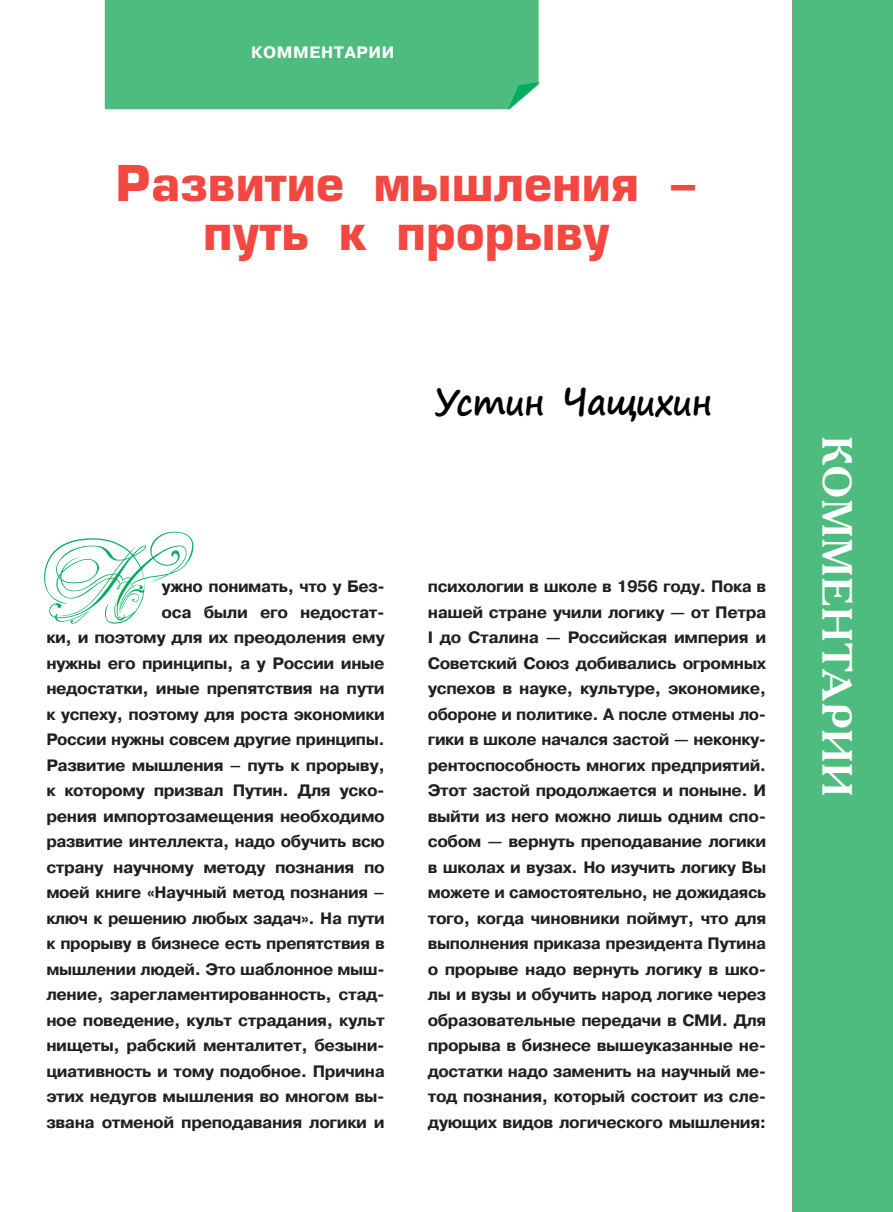
<style>
.page{position:relative;width:893px;height:1212px;background:#fff}
.page>*{position:absolute;margin:0;border:0;box-sizing:border-box;transform-origin:0 0}
.t1{font:500 90px "Venski Sad Two";color:#00ad5d}
.t2{font:700 48px/48.8px "Europe";color:#f24841;text-align:center}
.t3{font:700 42px "Academy C";letter-spacing:.01em;color:#fff}
.t4{font:700 36px "Segoe Print";letter-spacing:-.02em;color:#000;scale:.92 1}
.t5{font:700 16.5px/25.5px "Pragmatica";letter-spacing:-.025em;color:#22201e;text-align:right}
.t6{font:700 16.5px "Pragmatica";color:#fff}
</style>
<div class="page">
<div style="left:793px;top:0;width:100px;height:1212px;background:#4ebc7e"></div>
<div style="left:105px;top:0;width:434px;height:109px;background:#4ebc7e"></div>
<hr style="left:792px;top:0;width:1px;height:1212px;background:#989796">
<svg style="left:507px;top:82px;width:33px;height:28px"></svg>
<p class="t6" style="left:251px;top:42px;width:145px">Комментарии</p>
<h2 class="t2" style="left:116px;top:159px;width:583px">Развитие мышления - путь к прорыву</h2>
<h3 class="t4" style="left:436px;top:369px;width:301px">Устин Чащихин</h3>
<h1 class="t1" style="left:26px;top:534px;width:169px">Н</h1>
<p class="t5" style="left:46px;top:574px;width:340px">ужно понимать, что у Без-<br>оса были его недостат-<br>ки, и поэтому для их преодоления ему нужны его принципы, а у России иные недостатки, иные препятствия на пути к успеху, поэтому для роста экономики России нужны совсем другие принципы.<br>Развитие мышления – путь к прорыву, к которому призвал Путин. Для уско&shy;рения импортозамещения необходимо развитие интеллекта, надо обучить всю страну научному методу познания по моей книге «Научный метод познания – ключ к решению любых задач». На пути к прорыву в бизнесе есть препятствия в мышлении людей. Это шаблонное мыш&shy;ление, зарегламентированность, стад&shy;ное поведение, культ страдания, культ нищеты, рабский менталитет, безыни&shy;циативность и тому подобное. Причина этих недугов мышления во многом вы&shy;звана отменой преподавания логики и</p>
<p class="t5" style="left:428px;top:574px;width:340px;text-align:left">психологии в школе в 1956 году. Пока в нашей стране учили логику — от Петра I до Сталина — Российская империя и Советский Союз добивались огромных успехов в науке, культуре, экономике, обороне и политике. А после отмены ло&shy;гики в школе начался застой — неконку&shy;рентоспособность многих предприятий.<br>Этот застой продолжается и поныне. И выйти из него можно лишь одним спо&shy;собом — вернуть преподавание логики в школах и вузах. Но изучить логику Вы можете и самостоятельно, не дожидаясь того, когда чиновники поймут, что для выполнения приказа президента Путина о прорыве надо вернуть логику в шко&shy;лы и вузы и обучить народ логике через образовательные передачи в СМИ . Для прорыва в бизнесе вышеуказанные не&shy;достатки надо заменить на научный ме&shy;тод познания, который состоит из сле&shy;дующих видов логического мышления:</p>
<h3 class="t3" style="left:864px;top:436px;width:362px;rotate:90deg">Комментарии</h3>
</div>
